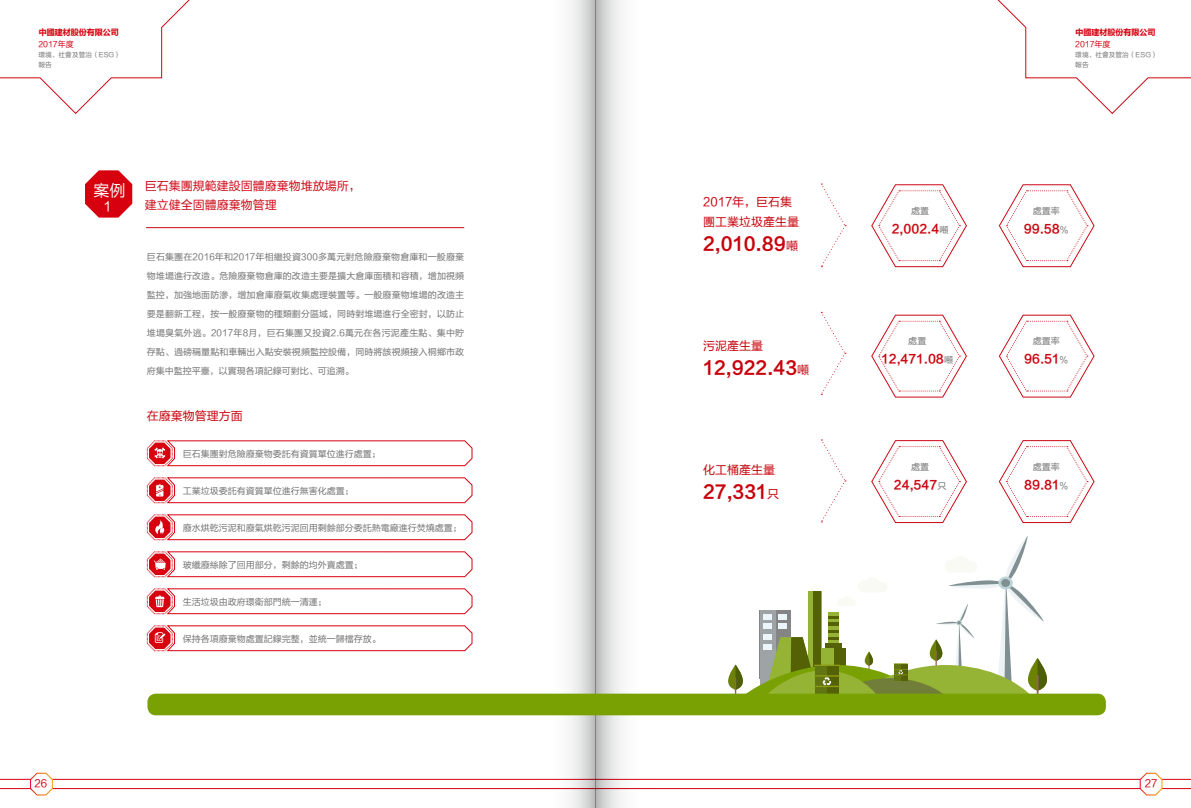
<style>
.page{position:relative;width:1191px;height:808px;background:#fff}
.page>*{position:absolute;margin:0;border:0;box-sizing:border-box;transform-origin:0 0}
.t1{font:18px "FZLTZHK GBK1 0";color:#c7000b}
.t2{font:16px "FZLTHK GBK1 0";color:#fff}
.t3{font:13px "FZLTHK GBK1 0";color:#fff}
.t4{font:12px "FZLTZHK GBK1 0";color:#cc0814}
.t5{font:12px/20px "FZLTHK GBK1 0";color:#c7000b}
.t6{font:12px/19px "FZLTHK GBK1 0";color:#cc0814}
.t7{font:10.5px "FZLTHK GBK1 0";color:#d7000f}
.t8{font:9px/19px "FZLTHK GBK1 0";color:#727171;text-align:justify}
.t9{font:700 8px "Microsoft Ya Hei";color:#d7000f}
.t10{font:8px "FZLTHK GBK1 0";color:#d7000f}
.t11{font:6.7px/10px "FZLTHK GBK1 0";color:#727171}
.s1{font-family:"FZLTHK GBK1 0";font-size:12px}
.s2{font-family:"FZLTHK GBK1 0";font-size:9px;color:#727171}
</style>
<div class="page">
<svg style="left:0;top:0;width:190px;height:114px"></svg>
<svg style="left:997px;top:0;width:194px;height:114px"></svg>
<svg style="left:0;top:772px;width:1191px;height:23px"></svg>
<svg style="left:595px;top:0;width:61px;height:808px"></svg>
<svg style="left:534px;top:0;width:61px;height:808px"></svg>
<svg style="left:85px;top:170px;width:47px;height:48px"></svg>
<hr style="left:146px;top:227px;width:318px;height:1px;background:#cc0814">
<svg style="left:147px;top:440px;width:325px;height:27px"></svg>
<svg style="left:147px;top:514px;width:325px;height:27px"></svg>
<svg style="left:147px;top:588px;width:325px;height:26px"></svg>
<svg style="left:147px;top:477px;width:325px;height:27px"></svg>
<svg style="left:147px;top:551px;width:325px;height:26px"></svg>
<svg style="left:147px;top:625px;width:325px;height:26px"></svg>
<svg style="left:725px;top:536px;width:322px;height:158px"></svg>
<div style="left:147px;top:694px;width:959px;height:21px;background:#7aa103;border-radius:9px"></div>
<svg style="left:821px;top:184px;width:25px;height:83px"></svg>
<svg style="left:821px;top:312px;width:25px;height:83px"></svg>
<svg style="left:821px;top:439px;width:25px;height:83px"></svg>
<svg style="left:871px;top:184px;width:96px;height:84px"></svg>
<svg style="left:871px;top:314px;width:96px;height:84px"></svg>
<svg style="left:871px;top:440px;width:96px;height:84px"></svg>
<svg style="left:998px;top:184px;width:97px;height:84px"></svg>
<svg style="left:999px;top:314px;width:96px;height:84px"></svg>
<svg style="left:998px;top:440px;width:97px;height:84px"></svg>
<p class="t9" style="left:39px;top:26px;width:81px">中國建材股份有限公司</p>
<p class="t9" style="left:1075px;top:26px;width:81px">中國建材股份有限公司</p>
<p class="t10" style="left:1075px;top:40px;width:37px">2017年度</p>
<p class="t11" style="left:1075px;top:50px;width:84px">環境、社會及管治（ESG）報告</p>
<p class="t10" style="left:38px;top:40px;width:37px">2017年度</p>
<p class="t11" style="left:38px;top:50px;width:84px">環境、社會及管治（ESG）報告</p>
<h3 class="t6" style="left:145px;top:177px;width:217px">巨石集團規範建設固體廢棄物堆放場所，建立健全固體廢棄物管理</h3>
<h2 class="t2" style="left:93px;top:181px;width:33px">案例</h2>
<h3 class="t3" style="left:103px;top:199px;width:9px">1</h3>
<h3 class="t5" style="left:703px;top:192px;width:97px">2017年，巨石集團工業垃圾產生量</h3>
<h1 class="t1" style="left:703px;top:234px;width:96px">2,010.89<span class="s1">噸</span></h1>
<p class="t8" style="left:147px;top:247px;width:319px">巨石集團在2016年和2017年相繼投資300多萬元對危險廢棄物倉庫和一般廢棄物堆場進行改造。危險廢棄物倉庫的改造主要是擴大倉庫面積和容積，增加視頻監控，加強地面防滲，增加倉庫廢氣收集處理裝置等。一般廢棄物堆場的改造主要是翻新工程，按一般廢棄物的種類劃分區域，同時對堆場進行全密封，以防止堆場臭氣外逃。2017年8月，巨石集團又投資2.6萬元在各污泥產生點、集中貯存點、過磅稱量點和車輛出入點安裝視頻監控設備，同時將該視頻接入桐鄉市政府集中監控平臺，以實現各項記錄可對比、可追溯。</p>
<h3 class="t5" style="left:703px;top:337px;width:61px">污泥產生量</h3>
<h1 class="t1" style="left:703px;top:358px;width:108px">12,922.43<span class="s1">噸</span></h1>
<h3 class="t5" style="left:147px;top:406px;width:97px">在廢棄物管理方面</h3>
<p class="t8" style="left:183px;top:444px;width:199px">巨石集團對危險廢棄物委託有資質單位進行處置；</p>
<p class="t8" style="left:183px;top:481px;width:172px">工業垃圾委託有資質單位進行無害化處置；</p>
<p class="t8" style="left:183px;top:518px;width:280px">廢水烘乾污泥和廢氣烘乾污泥回用剩餘部分委託熱電廠進行焚燒處置；</p>
<p class="t8" style="left:183px;top:555px;width:181px">玻纖廢絲除了回用部分，剩餘的均外賣處置；</p>
<p class="t8" style="left:183px;top:592px;width:145px">生活垃圾由政府環衛部門統一清運；</p>
<p class="t8" style="left:183px;top:629px;width:199px">保持各項廢棄物處置記錄完整，並統一歸檔存放。</p>
<h3 class="t5" style="left:703px;top:460px;width:73px">化工桶產生量</h3>
<h1 class="t1" style="left:703px;top:482px;width:77px">27,331<span class="s1">只</span></h1>
<p class="t8" style="left:911px;top:201px;width:19px">處置</p>
<h3 class="t4" style="left:892px;top:222px;width:58px">2,002.4<span class="s2">噸</span></h3>
<p class="t8" style="left:1032px;top:201px;width:28px">處置率</p>
<h3 class="t4" style="left:1023px;top:222px;width:46px">99.58<span class="s2">%</span></h3>
<p class="t8" style="left:908px;top:332px;width:19px">處置</p>
<h3 class="t4" style="left:881px;top:352px;width:73px">12,471.08<span class="s2">噸</span></h3>
<p class="t8" style="left:1032px;top:332px;width:28px">處置率</p>
<h3 class="t4" style="left:1024px;top:352px;width:46px">96.51<span class="s2">%</span></h3>
<p class="t8" style="left:911px;top:457px;width:19px">處置</p>
<h3 class="t4" style="left:894px;top:478px;width:54px">24,547<span class="s2">只</span></h3>
<p class="t8" style="left:1032px;top:457px;width:28px">處置率</p>
<h3 class="t4" style="left:1024px;top:478px;width:46px">89.81<span class="s2">%</span></h3>
<p class="t7" style="left:34px;top:778px;width:14px">26</p>
<p class="t7" style="left:1144px;top:778px;width:14px">27</p>
</div>
